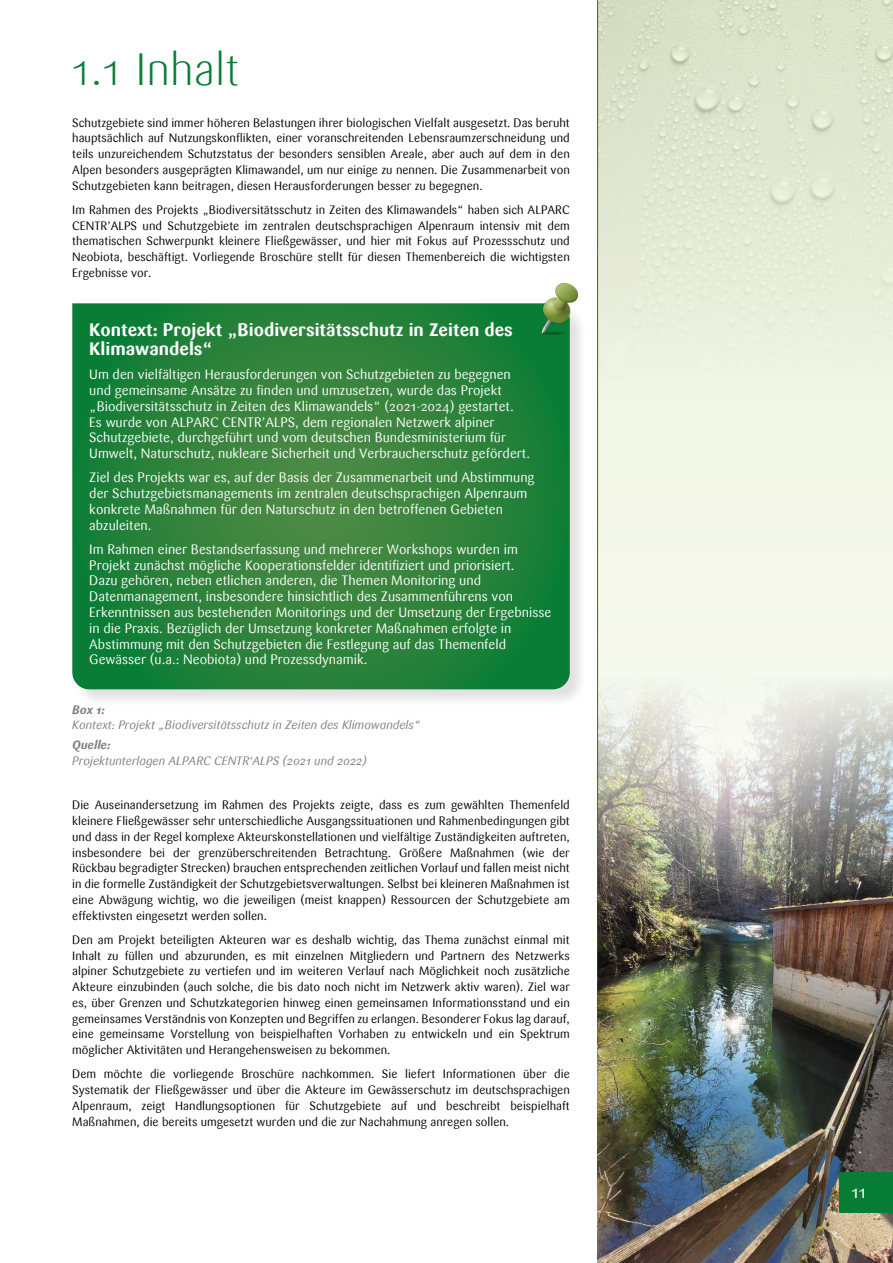
<style>
.page{position:relative;width:893px;height:1263px;background:#fff}
.page>*{position:absolute;margin:0;border:0;box-sizing:border-box;transform-origin:0 0}
.t1{font:300 45px "Sari";color:#087d36}
.t2{font:700 18px/19.5px "Sari";color:#fff}
.t3{font:18px "Sari";color:#fff}
.t4{font:13.5px/15.8px "Sari";color:#fff}
.t5{font:12px/15.8px "Sari";color:#000;text-align:justify}
.t6{font:italic 12px "Sari";color:#7f7f7f}
.t7{font:italic 700 12px "Sari";color:#7f7f7f}
</style>
<div class="page">
<div style="left:598px;top:0;width:295px;height:1263px;background:#f4f8e9"></div>
<img style="left:598px;top:0;width:295px;height:388px">
<div style="left:72px;top:303px;width:516px;height:404px;background:#000;opacity:.12"></div>
<svg style="left:72px;top:303px;width:498px;height:386px;background:#29823b"></svg>
<img style="left:532px;top:283px;width:52px;height:53px">
<img style="left:598px;top:676px;width:295px;height:587px">
<div style="left:839px;top:1173px;width:54px;height:40px;background:#087d36"></div>
<hr style="left:597px;top:0;width:1px;height:1174px;background:#087d36">
<h1 class="t1" style="left:72px;top:44px;width:169px">1.1 Inhalt</h1>
<p class="t5" style="left:72px;top:115px;width:499px">Schutzgebiete sind immer höheren Belastungen ihrer biologischen Vielfalt ausgesetzt. Das beruht hauptsächlich auf Nutzungskonflikten, einer voranschreitenden Lebensraumzerschneidung und teils unzureichendem Schutzstatus der besonders sensiblen Areale, aber auch auf dem in den Alpen besonders ausgeprägten Klimawandel, um nur einige zu nennen. Die Zusammenarbeit von Schutzgebieten kann beitragen, diesen Herausforderungen besser zu begegnen.</p>
<p class="t5" style="left:72px;top:202px;width:499px">Im Rahmen des Projekts „Biodiversitätsschutz in Zeiten des Klimawandels“ haben sich ALPARC CENTR’ALPS und Schutzgebiete im zentralen deutschsprachigen Alpenraum intensiv mit dem thematischen Schwerpunkt kleinere Fließgewässer, und hier mit Fokus auf Prozessschutz und Neobiota, beschäftigt. Vorliegende Broschüre stellt für diesen Themenbereich die wichtigsten Ergebnisse vor.</p>
<h2 class="t2" style="left:89px;top:320px;width:425px">Kontext: Projekt „Biodiversitätsschutz in Zeiten des<br>Klimawandels“</h2>
<p class="t4" style="left:89px;top:367px;width:442px">Um den vielfältigen Herausforderungen von Schutzgebieten zu begegnen und gemeinsame Ansätze zu finden und umzusetzen, wurde das Projekt „Biodiversitätsschutz in Zeiten des Klimawandels“ (2021-2024) gestartet.<br>Es wurde von ALPARC CENTR’ALPS, dem regionalen Netzwerk alpiner Schutzgebiete, durchgeführt und vom deutschen Bundesministerium für Umwelt, Naturschutz, nukleare Sicherheit und Verbraucherschutz gefördert.</p>
<p class="t4" style="left:89px;top:470px;width:447px">Ziel des Projekts war es, auf der Basis der Zusammenarbeit und Abstimmung der Schutzgebietsmanagements im zentralen deutschsprachigen Alpenraum konkrete Maßnahmen für den Naturschutz in den betroffenen Gebieten abzuleiten.</p>
<p class="t4" style="left:89px;top:541px;width:464px">Im Rahmen einer Bestandserfassung und mehrerer Workshops wurden im Projekt zunächst mögliche Kooperationsfelder identifiziert und priorisiert.<br>Dazu gehören, neben etlichen anderen, die Themen Monitoring und Datenmanagement, insbesondere hinsichtlich des Zusammenführens von Erkenntnissen aus bestehenden Monitorings und der Umsetzung der Ergebnisse in die Praxis. Bezüglich der Umsetzung konkreter Maßnahmen erfolgte in Abstimmung mit den Schutzgebieten die Festlegung auf das Themenfeld Gewässer (u.a.: Neobiota) und Prozessdynamik.</p>
<p class="t7" style="left:72px;top:702px;width:34px">Box 1:</p>
<p class="t6" style="left:72px;top:718px;width:350px">Kontext: Projekt „Biodiversitätsschutz in Zeiten des Klimawandels“</p>
<p class="t7" style="left:72px;top:738px;width:40px">Quelle:</p>
<p class="t6" style="left:72px;top:754px;width:296px">Projektunterlagen ALPARC CENTR‘ALPS (2021 und 2022)</p>
<p class="t5" style="left:72px;top:797px;width:499px">Die Auseinandersetzung im Rahmen des Projekts zeigte, dass es zum gewählten Themenfeld kleinere Fließgewässer sehr unterschiedliche Ausgangssituationen und Rahmenbedingungen gibt und dass in der Regel komplexe Akteurskonstellationen und vielfältige Zuständigkeiten auftreten, insbesondere bei der grenzüberschreitenden Betrachtung. Größere Maßnahmen (wie der Rückbau begradigter Strecken) brauchen entsprechenden zeitlichen Vorlauf und fallen meist nicht in die formelle Zuständigkeit der Schutzgebietsverwaltungen. Selbst bei kleineren Maßnahmen ist eine Abwägung wichtig, wo die jeweiligen (meist knappen) Ressourcen der Schutzgebiete am effektivsten eingesetzt werden sollen.</p>
<p class="t5" style="left:72px;top:932px;width:499px">Den am Projekt beteiligten Akteuren war es deshalb wichtig, das Thema zunächst einmal mit Inhalt zu füllen und abzurunden, es mit einzelnen Mitgliedern und Partnern des Netzwerks alpiner Schutzgebiete zu vertiefen und im weiteren Verlauf nach Möglichkeit noch zusätzliche Akteure einzubinden (auch solche, die bis dato noch nicht im Netzwerk aktiv waren). Ziel war es, über Grenzen und Schutzkategorien hinweg einen gemeinsamen Informationsstand und ein gemeinsames Verständnis von Konzepten und Begriffen zu erlangen. Besonderer Fokus lag darauf, eine gemeinsame Vorstellung von beispielhaften Vorhaben zu entwickeln und ein Spektrum möglicher Aktivitäten und Herangehensweisen zu bekommen.</p>
<p class="t5" style="left:72px;top:1066px;width:499px">Dem möchte die vorliegende Broschüre nachkommen. Sie liefert Informationen über die Systematik der Fließgewässer und über die Akteure im Gewässerschutz im deutschsprachigen Alpenraum, zeigt Handlungsoptionen für Schutzgebiete auf und beschreibt beispielhaft Maßnahmen, die bereits umgesetzt wurden und die zur Nachahmung anregen sollen.</p>
<h2 class="t3" style="left:851px;top:1181px;width:16px">11</h2>
</div>
